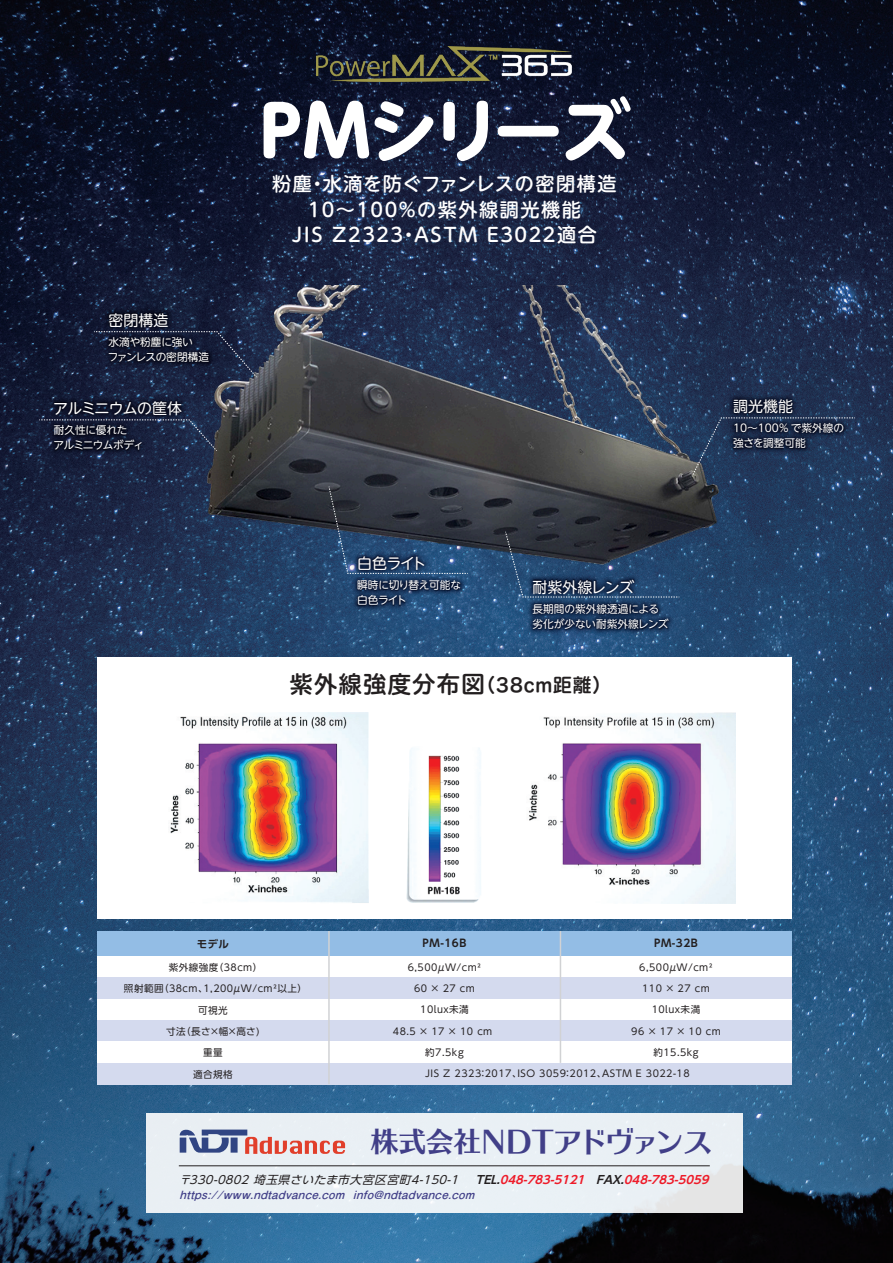
<style>
.page{position:relative;width:893px;height:1263px;background:#fff}
.page>*{position:absolute;margin:0;border:0;box-sizing:border-box;transform-origin:0 0}
.t1{font:700 69.15px "UD Shin M Go Pro";letter-spacing:-.025em;color:#fff}
.t2{font:29.7px "UD Typos 515 Std";letter-spacing:-.09em;color:#413f88}
.t3{font:23.4px "Hira Maru Std N W6";letter-spacing:.05em;color:#231f20}
.t4{font:500 19.2px/25.5px "UD Shin M Go Pro";letter-spacing:.08em;color:#fff;text-align:center}
.t5{font:15px "UD Shin M Go Pro";letter-spacing:-.02em;color:#fff}
.t6{font:15px "UD Shin M Go Pro";letter-spacing:-.065em;color:#fff}
.t7{font:italic 11.25px "UD Shin Go Pr 6 N";color:#231f20;scale:1.04 1}
.t8{font:italic 700 11.25px "Futo Go B101 Pro";color:#413f88;scale:1.04 1}
.t9{font:10.65px/15px "UD Shin M Go Pro";color:#fff}
.t10{font:10.65px/15px "UD Shin M Go Pro";letter-spacing:-.02em;color:#fff}
.t11{font:10.65px/15px "UD Shin M Go Pro";letter-spacing:-.045em;color:#fff}
.t12{font:700 10.5px "UD Shin Go Pro De";letter-spacing:.05em;color:#231f20}
.t13{font:9.6px "UD Shin Go Pro";letter-spacing:.05em;color:#231f20}
.s1{font-size:18.75px}
.s2{font-size:27.6px}
.s3{font-family:"UD Shin Go Pro De";font-weight:700}
.s4{font-family:"UD Shin Go Pro De";font-weight:700;color:#ee1b29}
</style>
<div class="page">
<img style="left:0;top:0;width:893px;height:1263px">
<div style="left:97px;top:657px;width:695px;height:262px;background:#fff"></div>
<div style="left:146px;top:1113px;width:597px;height:99px;background:#e9f0f5"></div>
<img style="left:208px;top:285px;width:510px;height:280px">
<img style="left:525px;top:598px;width:152px;height:40px">
<img style="left:531px;top:598px;width:139px;height:35px">
<svg style="left:505px;top:532px;width:175px;height:66px;background:#253b56"></svg>
<img style="left:350px;top:574px;width:118px;height:41px">
<img style="left:356px;top:574px;width:106px;height:35px">
<svg style="left:328px;top:487px;width:140px;height:87px;background:#2c3d53"></svg>
<img style="left:101px;top:305px;width:116px;height:26px">
<img style="left:107px;top:311px;width:104px;height:20px">
<svg style="left:94px;top:331px;width:163px;height:47px;background:#161e37"></svg>
<img style="left:46px;top:393px;width:143px;height:66px">
<img style="left:52px;top:399px;width:132px;height:55px">
<svg style="left:39px;top:419px;width:178px;height:32px;background:#18213a"></svg>
<img style="left:726px;top:391px;width:126px;height:26px">
<img style="left:732px;top:397px;width:113px;height:20px">
<svg style="left:692px;top:417px;width:163px;height:60px;background:#1f3250"></svg>
<div style="left:97px;top:931px;width:695px;height:25px;background:#93bde5"></div>
<div style="left:97px;top:956px;width:695px;height:22px;background:#fff"></div>
<div style="left:97px;top:978px;width:695px;height:21px;background:#d4daee"></div>
<div style="left:97px;top:999px;width:695px;height:21px;background:#fff"></div>
<div style="left:97px;top:1020px;width:695px;height:21px;background:#d4daee"></div>
<div style="left:97px;top:1041px;width:695px;height:22px;background:#fff"></div>
<div style="left:97px;top:1063px;width:695px;height:21px;background:#d4daee"></div>
<hr style="left:328px;top:931px;width:2px;height:153px;background:#d1d2d4">
<hr style="left:560px;top:931px;width:1px;height:132px;background:#d1d2d4">
<svg style="left:180px;top:1129px;width:165px;height:25px"></svg>
<hr style="left:179px;top:1165px;width:531px;height:1px;background:#231f20">
<img style="left:317px;top:46px;width:255px;height:36px">
<img style="left:170px;top:712px;width:198px;height:191px">
<img style="left:529px;top:713px;width:207px;height:191px">
<img style="left:406px;top:748px;width:75px;height:155px">
<h3 class="t5" style="left:108px;top:308px;width:61px">密閉構造</h3>
<p class="t10" style="left:108px;top:334px;width:103px">水滴や粉塵に強い<br>ファンレスの密閉構造</p>
<h3 class="t6" style="left:53px;top:396px;width:130px">アルミニウムの筐体</h3>
<p class="t11" style="left:53px;top:422px;width:92px">耐久性に優れた<br>アルミニウムボディ</p>
<h1 class="t1" style="left:258px;top:75px;width:373px">PMシリーズ</h1>
<h3 class="t4" style="left:272px;top:170px;width:346px">粉塵・水滴を防ぐファンレスの密閉構造<br>10～100%の紫外線調光機能<br>JIS Z2323・ASTM E3022適合</h3>
<h3 class="t5" style="left:357px;top:551px;width:71px">白色ライト</h3>
<p class="t10" style="left:357px;top:577px;width:105px">瞬時に切り替え可能な白色ライト</p>
<h3 class="t5" style="left:532px;top:575px;width:103px">耐紫外線レンズ</h3>
<p class="t9" style="left:532px;top:601px;width:138px">長期間の紫外線透過による劣化が少ない耐紫外線レンズ</p>
<h3 class="t3" style="left:290px;top:667px;width:323px">紫外線強度分布図<span class="s1">（38cm距離）</span></h3>
<h3 class="t5" style="left:733px;top:394px;width:61px">調光機能</h3>
<p class="t9" style="left:733px;top:420px;width:112px">10～100% で紫外線の強さを調整可能</p>
<p class="t12" style="left:197px;top:935px;width:34px">モデル</p>
<p class="t13" style="left:169px;top:960px;width:95px">紫外線強度（38cm）</p>
<p class="t13" style="left:124px;top:981px;width:185px">照射範囲（38cm、1,200μW/cm²以上）</p>
<p class="t13" style="left:198px;top:1002px;width:31px">可視光</p>
<p class="t13" style="left:166px;top:1023px;width:95px">寸法（長さ×幅×高さ)</p>
<p class="t13" style="left:203px;top:1045px;width:21px">重量</p>
<p class="t13" style="left:193px;top:1066px;width:41px">適合規格</p>
<p class="t12" style="left:423px;top:935px;width:45px">PM-16B</p>
<p class="t13" style="left:408px;top:959px;width:75px">6,500μW/cm²</p>
<p class="t13" style="left:414px;top:981px;width:62px">60 × 27 cm</p>
<p class="t13" style="left:420px;top:1002px;width:50px">10lux未満</p>
<p class="t13" style="left:393px;top:1023px;width:101px">48.5 × 17 × 10 cm</p>
<p class="t13" style="left:425px;top:1044px;width:40px">約7.5kg</p>
<p class="t12" style="left:654px;top:935px;width:45px">PM-32B</p>
<p class="t13" style="left:639px;top:959px;width:75px">6,500μW/cm²</p>
<p class="t13" style="left:642px;top:981px;width:69px">110 × 27 cm</p>
<p class="t13" style="left:652px;top:1002px;width:50px">10lux未満</p>
<p class="t13" style="left:631px;top:1023px;width:91px">96 × 17 × 10 cm</p>
<p class="t13" style="left:653px;top:1044px;width:47px">約15.5kg</p>
<p class="t13" style="left:425px;top:1066px;width:266px">JIS Z 2323：2017、ISO 3059：2012、ASTM E 3022-18</p>
<h2 class="t2" style="left:371px;top:1116px;width:343px"><span class="s2">株式会社</span>NDTアドヴァンス</h2>
<p class="t7" style="left:179px;top:1171px;width:515px">〒３３０-０８０２埼玉県さいたま市大宮区宮町４-１５０-１ <span class="s3">TEL.</span><span class="s4">048-783-5121</span> <span class="s3">FAX.</span><span class="s4">048-783-5059</span></p>
<p class="t8" style="left:180px;top:1185px;width:289px">https://www.ndtadvance.com info@ndtadvance.com</p>
</div>
